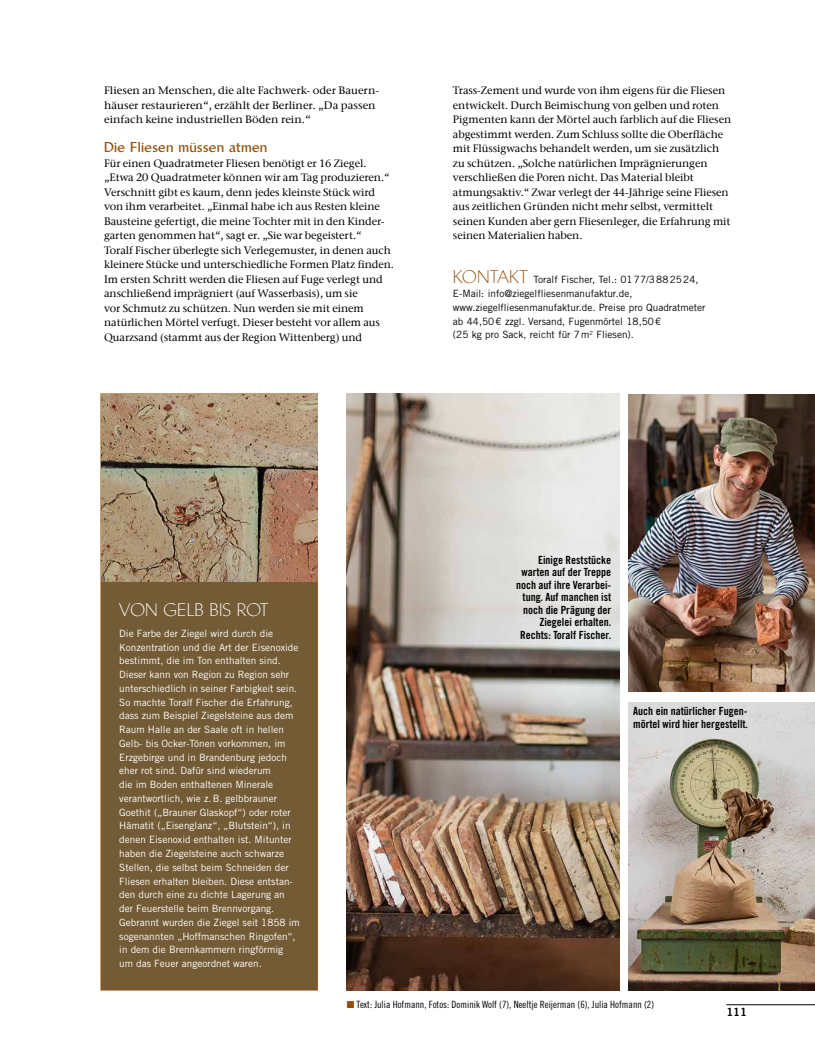
<style>
.page{position:relative;width:815px;height:1053px;background:#fff}
.page>*{position:absolute;margin:0;border:0;box-sizing:border-box;transform-origin:0 0}
.t1{font:300 17.5px "Brewery Pro";letter-spacing:.01em;color:#fff}
.t2{font:700 13.75px "Brewery Pro";letter-spacing:.025em;color:#92500b}
.t3{font:11.25px/12.5px "Trade Gothic LT Pro Bd Cn 20";color:#000;text-align:right}
.t4{font:11.25px "Trade Gothic LT Pro Bd 2";color:#000}
.t5{font:500 10.75px/14.5px "ITC Stone Serif Com";letter-spacing:-.005em;color:#000}
.t6{font:500 10.75px/14.5px "ITC Stone Serif Com";letter-spacing:-.005em;color:#000;scale:1.05 1}
.t7{font:10px/13.8px "Trade Gothic LT Pro";color:#fff}
.t8{font:10px/13.8px "Trade Gothic LT Pro";color:#000}
.t9{font:10px "Trade Gothic LT Pro Cn 18";color:#000}
.s1{font-family:"Brewery Pro";font-weight:300;font-size:17.5px;color:#92500b}
.s2{color:#92500b}
</style>
<div class="page">
<hr style="left:726px;top:1004px;width:89px;height:1px;background:#000">
<div style="left:101px;top:393px;width:217px;height:597px;background:#735b36;border:1px solid #92500b"></div>
<img style="left:101px;top:394px;width:217px;height:187px">
<img style="left:347px;top:393px;width:272px;height:597px">
<img style="left:629px;top:702px;width:186px;height:288px">
<img style="left:629px;top:394px;width:186px;height:298px">
<p class="t6" style="left:104px;top:83px;width:264px">Fliesen an Menschen, die alte Fachwerk- oder Bauern&shy;häuser restaurieren“, erzählt der Berliner. „Da passen einfach keine industriellen Böden rein.“</p>
<p class="t2" style="left:104px;top:139px;width:165px">Die Fliesen müssen atmen</p>
<p class="t5" style="left:104px;top:156px;width:291px">Für einen Quadratmeter Fliesen benötigt er 16 Ziegel. „Etwa 20 Quadratmeter können wir am Tag produzieren.“ Verschnitt gibt es kaum, denn jedes kleinste Stück wird von ihm verarbeitet. „Einmal habe ich aus Resten kleine Bausteine gefertigt, die meine Tochter mit in den Kinder&shy;garten genommen hat“, sagt er. „Sie war begeistert.“<br>Toralf Fischer überlegte sich Verlegemuster, in denen auch kleinere Stücke und unterschiedliche Formen Platz finden.<br>Im ersten Schritt werden die Fliesen auf Fuge verlegt und anschließend imprägniert (auf Wasserbasis), um sie<br>vor Schmutz zu schützen. Nun werden sie mit einem natürlichen Mörtel verfugt. Dieser besteht vor allem aus Quarzsand (stammt aus der Region Wittenberg) und</p>
<p class="t5" style="left:453px;top:83px;width:280px">Trass-Zement und wurde von ihm eigens für die Fliesen entwickelt. Durch Beimischung von gelben und roten Pigmenten kann der Mörtel auch farblich auf die Fliesen abgestimmt werden. Zum Schluss sollte die Oberfläche mit Flüssigwachs behandelt werden, um sie zusätzlich zu schützen. „Solche natürlichen Imprägnierungen verschließen die Poren nicht. Das Material bleibt atmungsaktiv.“ Zwar verlegt der 44-Jährige seine Fliesen aus zeitlichen Gründen nicht mehr selbst, vermittelt seinen Kunden aber gern Fliesenleger, die Erfahrung mit seinen Materialien haben.</p>
<p class="t8" style="left:453px;top:273px;width:254px"><span class="s1">KONTAKT</span> Toralf Fischer, Tel.: 0177/3882524, E-Mail: info@ziegelfliesenmanufaktur.de, www.ziegelfliesenmanufaktur.de. Preise pro Quadratmeter ab 44,50€ zzgl. Versand, Fugenmörtel 18,50€<br>(25 kg pro Sack, reicht für 7m<sup>2</sup> Fliesen).</p>
<h1 class="t1" style="left:119px;top:599px;width:151px">VON GELB BIS ROT</h1>
<p class="t7" style="left:119px;top:626px;width:182px">Die Farbe der Ziegel wird durch die Konzentration und die Art der Eisenoxide bestimmt, die im Ton enthalten sind.<br>Dieser kann von Region zu Region sehr unterschiedlich in seiner Farbigkeit sein.<br>So machte Toralf Fischer die Erfahrung, dass zum Beispiel Ziegelsteine aus dem Raum Halle an der Saale oft in hellen Gelb- bis Ocker-Tönen vorkommen, im Erzgebirge und in Brandenburg jedoch eher rot sind. Dafür sind wiederum<br>die im Boden enthaltenen Minerale verantwortlich, wie z.B. gelbbrauner Goethit („Brauner Glaskopf“) oder roter Hämatit („Eisenglanz“, „Blutstein“), in denen Eisenoxid enthalten ist. Mitunter haben die Ziegelsteine auch schwarze Stellen, die selbst beim Schneiden der Fliesen erhalten bleiben. Diese entstan&shy;den durch eine zu dichte Lagerung an der Feuerstelle beim Brennvorgang.<br>Gebrannt wurden die Ziegel seit 1858 im sogenannten „Hoffmanschen Ringofen“, in dem die Brennkammern ringförmig<br>um das Feuer angeordnet waren.</p>
<p class="t3" style="left:516px;top:553px;width:97px">Einige Reststücke warten auf der Treppe noch auf ihre Verarbei&shy;tung. Auf manchen ist noch die Prägung der<br>Ziegelei erhalten.<br>Rechts: Toralf Fischer.</p>
<p class="t3" style="left:633px;top:704px;width:116px;text-align:left">Auch ein natürlicher Fugen&shy;mörtel wird hier hergestellt.</p>
<p class="t9" style="left:347px;top:998px;width:309px"><span class="s2">■</span> Text: Julia Hofmann, Fotos: Dominik Wolf (7), Neeltje Reijerman (6), Julia Hofmann (2)</p>
<p class="t4" style="left:726px;top:1004px;width:22px">111</p>
</div>
